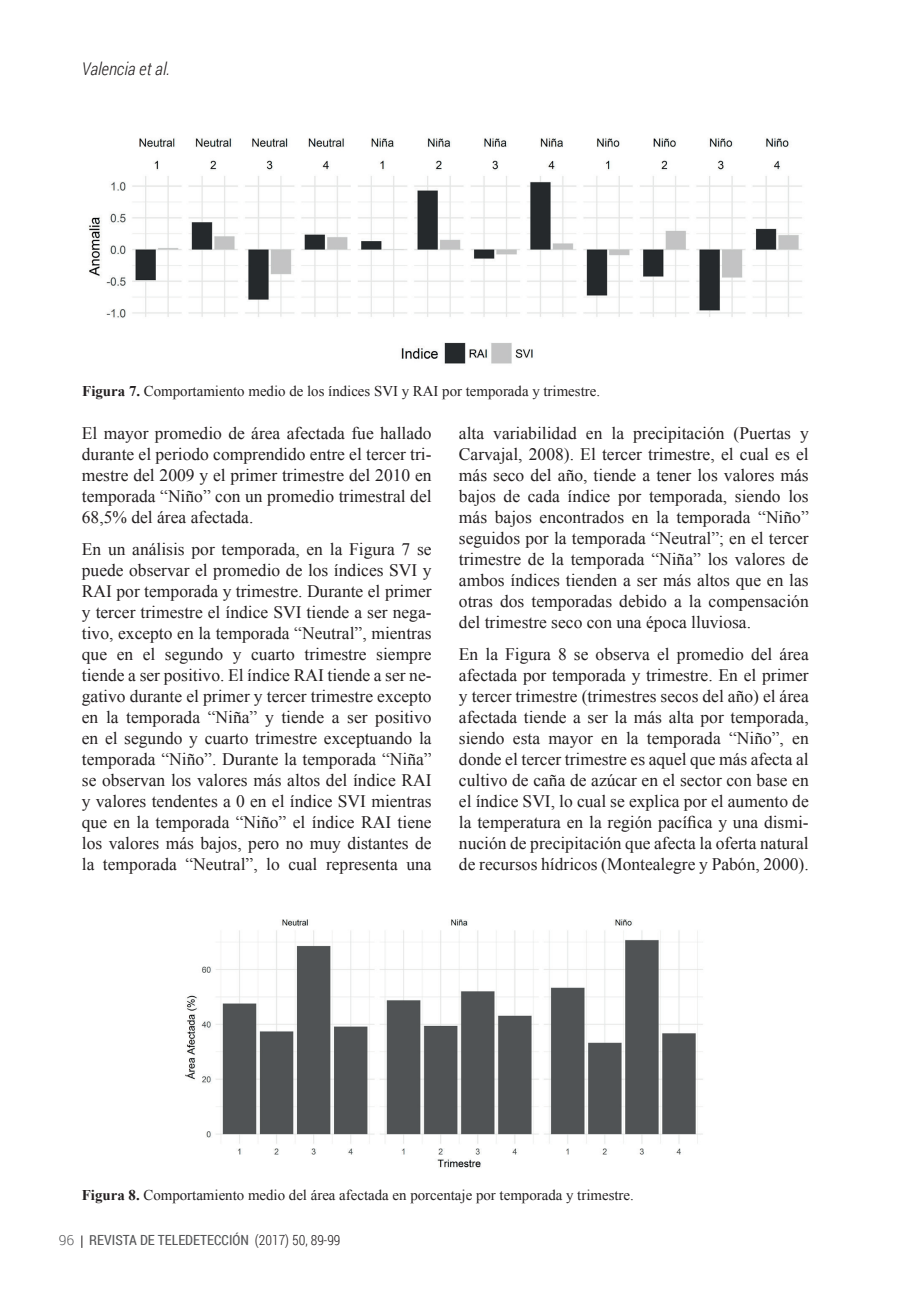
<style>
.page{position:relative;width:908px;height:1300px;background:#fff}
.page>*{position:absolute;margin:0;border:0;box-sizing:border-box;transform-origin:0 0}
.TD_06_TXT_GRAL_esp{font:17.5px/21px "Times New Roman";color:#231f20;text-align:justify}
.t1{font:italic 300 17.5px "Roboto Condensed";color:#231f20}
.TD_09_PIE_FOTO{font:14.88px "Times New Roman";color:#231f20}
.t2{font:14px "Roboto Condensed";color:#57585a}
.t3{font:300 14px "Roboto";color:#57585a}
.s1{font-weight:700}
.s2{font-weight:300;color:#231f20}
</style>
<div class="page">
<svg style="left:81px;top:1235px;width:1px;height:13px"></svg>
<img style="left:88px;top:138px;width:714px;height:226px">
<img style="left:185px;top:919px;width:518px;height:249px">
<p class="t1" style="left:82px;top:57px;width:90px">Valencia et al.</p>
<p class="TD_09_PIE_FOTO" style="left:82px;top:380px;width:519px"><span class="s1">Figura 7.</span> Comportamiento medio de los índices SVI y RAI por temporada y trimestre.</p>
<p class="TD_06_TXT_GRAL_esp" style="left:82px;top:422px;width:351px">El mayor promedio de área afectada fue hallado durante el periodo comprendido entre el tercer tri&shy;mestre del 2009 y el primer trimestre del 2010 en temporada “Niño” con un promedio trimestral del 68,5% del área afectada.</p>
<p class="TD_06_TXT_GRAL_esp" style="left:82px;top:538px;width:351px">En un análisis por temporada, en la Figura 7 se puede observar el promedio de los índices SVI y RAI por temporada y trimestre. Durante el primer y tercer trimestre el índice SVI tiende a ser nega&shy;tivo, excepto en la temporada “Neutral”, mientras que en el segundo y cuarto trimestre siempre tiende a ser positivo. El índice RAI tiende a ser ne&shy;gativo durante el primer y tercer trimestre excepto en la temporada “Niña” y tiende a ser positivo en el segundo y cuarto trimestre exceptuando la temporada “Niño”. Durante la temporada “Niña” se observan los valores más altos del índice RAI y valores tendentes a 0 en el índice SVI mientras que en la temporada “Niño” el índice RAI tiene los valores más bajos, pero no muy distantes de la temporada “Neutral”, lo cual representa una</p>
<p class="TD_06_TXT_GRAL_esp" style="left:459px;top:422px;width:351px">alta variabilidad en la precipitación (Puertas y Carvajal, 2008). El tercer trimestre, el cual es el más seco del año, tiende a tener los valores más bajos de cada índice por temporada, siendo los más bajos encontrados en la temporada “Niño” seguidos por la temporada “Neutral”; en el tercer trimestre de la temporada “Niña” los valores de ambos índices tienden a ser más altos que en las otras dos temporadas debido a la compensación del trimestre seco con una época lluviosa.</p>
<p class="TD_06_TXT_GRAL_esp" style="left:459px;top:643px;width:351px">En la Figura 8 se observa el promedio del área afectada por temporada y trimestre. En el primer y tercer trimestre (trimestres secos del año) el área afectada tiende a ser la más alta por temporada, siendo esta mayor en la temporada “Niño”, en donde el tercer trimestre es aquel que más afecta al cultivo de caña de azúcar en el sector con base en el índice SVI, lo cual se explica por el aumento de la temperatura en la región pacífica y una dismi&shy;nución de precipitación que afecta la oferta natural de recursos hídricos (Montealegre y Pabón, 2000).</p>
<p class="TD_09_PIE_FOTO" style="left:82px;top:1185px;width:553px"><span class="s1">Figura 8.</span> Comportamiento medio del área afectada en porcentaje por temporada y trimestre.</p>
<p class="t3" style="left:59px;top:1230px;width:17px">96</p>
<p class="t2" style="left:89px;top:1230px;width:253px">REVISTA DE TELEDETECCIÓN <span class="s2">(2017) 50, 89-99</span></p>
</div>
